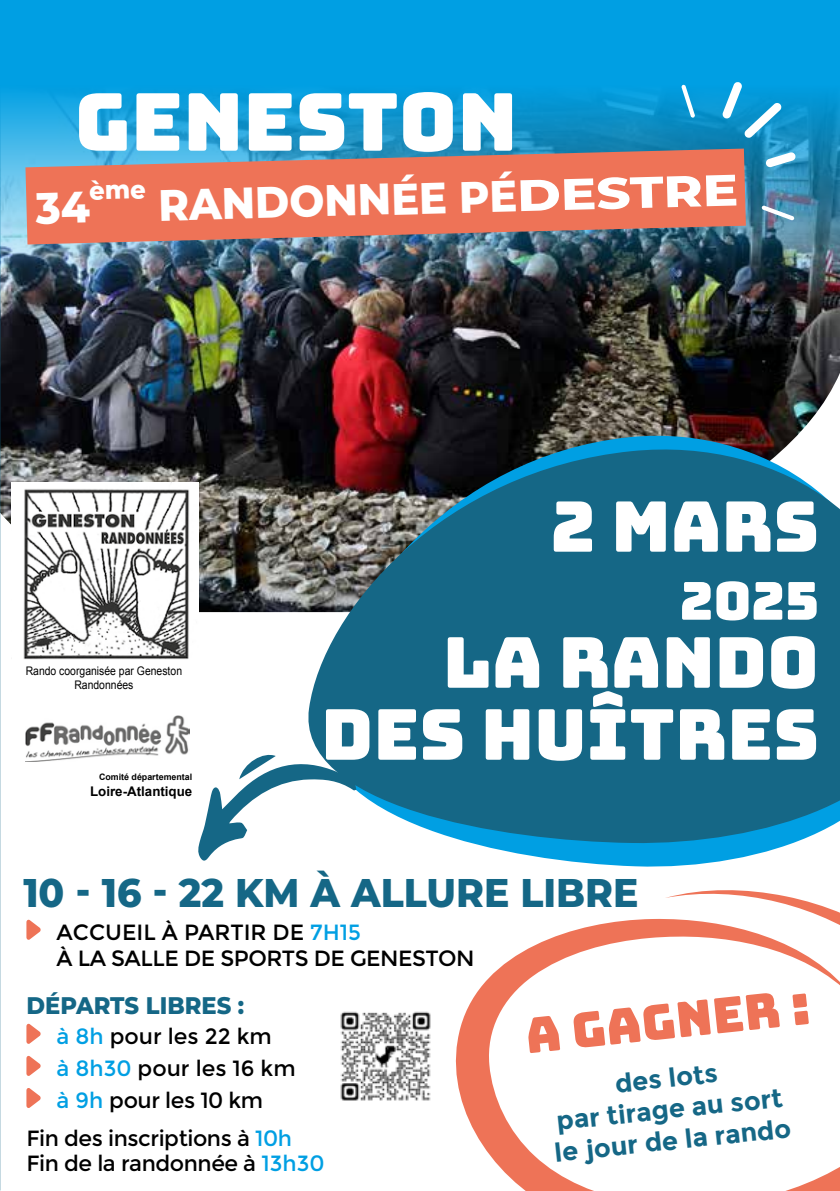
<style>
.page{position:relative;width:840px;height:1191px;background:#fff}
.page>*{position:absolute;margin:0;border:0;box-sizing:border-box;transform-origin:0 0}
.t1{font:79.8px "Bungee";color:#fff}
.t2{font:70.2px/72px "Bungee";color:#fff;text-align:right}
.t3{font:69.8px "Bungee";color:#fff}
.t4{font:52.4px "Bungee";color:#fff}
.t5{font:48.8px "Bungee";color:#ee7357}
.t6{font:800 44px "Montserrat";color:#fff;scale:.94 1}
.t7{font:800 40px "Montserrat";color:#156786;scale:.94 1}
.t8{font:700 26px/31.2px "Montserrat";color:#156786;text-align:center}
.t9{font:800 24px "Montserrat";color:#156786;scale:.94 1}
.t10{font:22px/26.4px "Montserrat";letter-spacing:-.02em;color:#000}
.t11{font:22px/32px "Montserrat";color:#000}
.t12{font:700 13.4px "Arial";color:#000}
.t13{font:11.8px/14.2px "Arial";color:#000;text-align:center;scale:.88 1}
.t14{font:700 8.8px "Arial";color:#000}
.s1{color:#009fe3}
</style>
<div class="page">
<img style="left:0;top:374px;width:839px;height:238px">
<img style="left:25px;top:715px;width:164px;height:47px">
<svg style="left:310px;top:422px;width:529px;height:445px"></svg>
<svg style="left:295px;top:436px;width:544px;height:409px;background:#266b86"></svg>
<img style="left:0;top:0;width:839px;height:374px">
<svg style="left:26px;top:919px;width:15px;height:21px"></svg>
<svg style="left:26px;top:1023px;width:15px;height:21px"></svg>
<svg style="left:26px;top:1055px;width:15px;height:21px"></svg>
<svg style="left:26px;top:1088px;width:15px;height:20px"></svg>
<svg style="left:25px;top:149px;width:720px;height:95px;background:#c97769"></svg>
<img style="left:340px;top:1011px;width:91px;height:90px">
<svg style="left:761px;top:206px;width:33px;height:14px"></svg>
<svg style="left:721px;top:82px;width:60px;height:56px"></svg>
<svg style="left:765px;top:152px;width:30px;height:16px"></svg>
<svg style="left:681px;top:85px;width:13px;height:33px"></svg>
<svg style="left:455px;top:890px;width:384px;height:301px"></svg>
<svg style="left:198px;top:751px;width:158px;height:112px"></svg>
<img style="left:12px;top:482px;width:186px;height:177px">
<div style="left:35px;top:180px;width:110px;height:44px;background:#ee7357"></div>
<h1 class="t1" style="left:74px;top:76px;width:444px">GENESTON</h1>
<h3 class="t6" style="left:157px;top:175px;width:618px;rotate:-2deg">RANDONNÉE PÉDESTRE</h3>
<p class="t13" style="left:26px;top:663px;width:179px">Rando coorganisée par Geneston<br>Randonnées</p>
<p class="t14" style="left:99px;top:771px;width:95px">Comité départemental</p>
<p class="t12" style="left:90px;top:782px;width:104px">Loire-Atlantique</p>
<h3 class="t3" style="left:550px;top:487px;width:269px">2 MARS</h3>
<h3 class="t4" style="left:679px;top:571px;width:140px">2025</h3>
<h2 class="t2" style="left:321px;top:627px;width:499px">LA RANDO<br>DES HUÎTRES</h2>
<h3 class="t7" style="left:23px;top:863px;width:655px">10 - 16 - 22 KM À ALLURE LIBRE</h3>
<p class="t10" style="left:56px;top:919px;width:419px">ACCUEIL À PARTIR DE <span class="s1">7H15<br></span>À LA SALLE DE SPORTS DE GENESTON</p>
<p class="t9" style="left:26px;top:988px;width:233px">DÉPARTS LIBRES :</p>
<p class="t11" style="left:56px;top:1020px;width:241px"><span class="s1">à 8h</span> pour les 22 km<br><span class="s1">à 8h30</span> pour les 16 km <span class="s1">à 9h</span> pour les 10 km</p>
<p class="t10" style="left:26px;top:1125px;width:299px;line-height:25.6px">Fin des inscriptions à <span class="s1">10h<br></span>Fin de la randonnée à <span class="s1">13h30</span></p>
<h3 class="t5" style="left:522px;top:1008px;width:287px;rotate:-6deg">A GAGNER :</h3>
<p class="t8" style="left:546px;top:1075px;width:239px;rotate:-6deg">des lots<br>par tirage au sort le jour de la rando</p>
</div>
